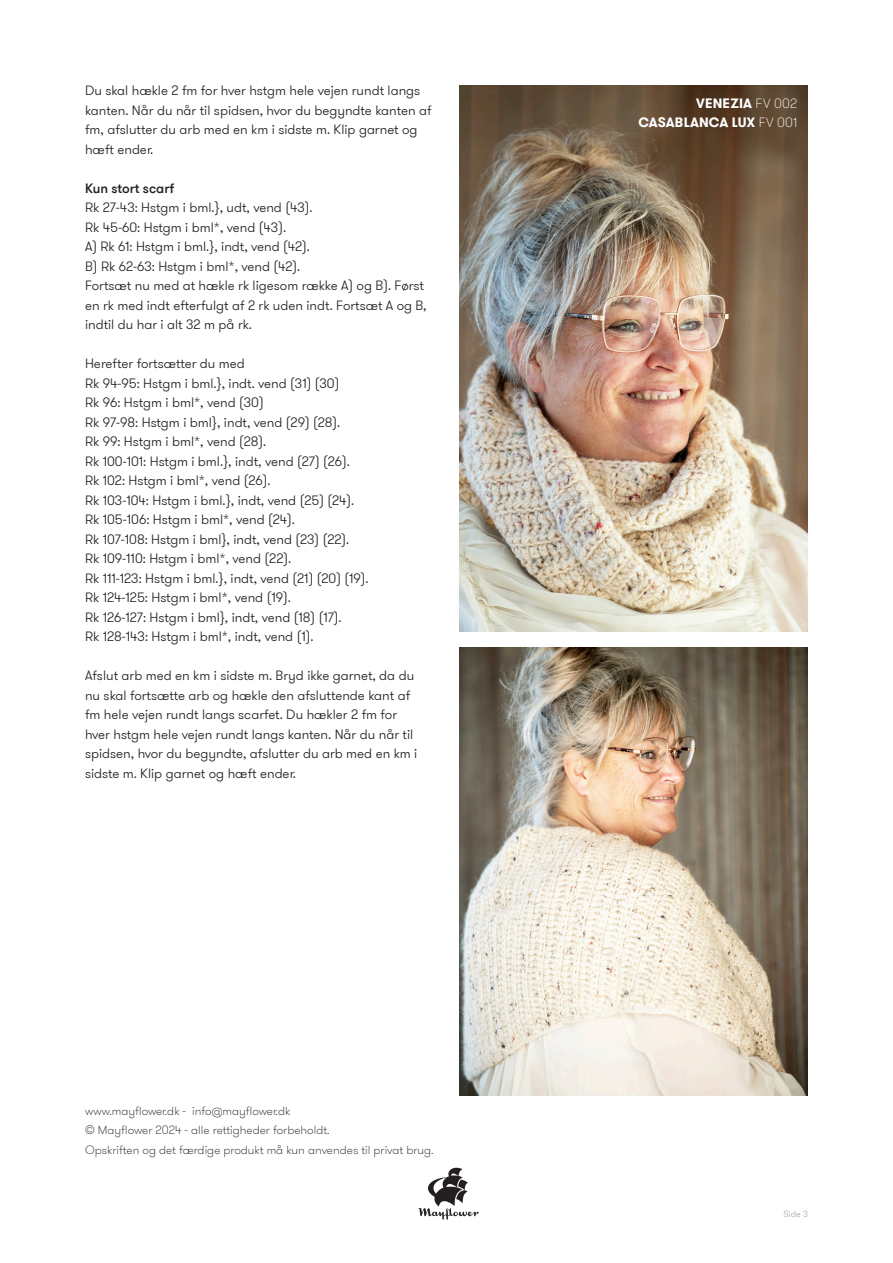
<style>
.page{position:relative;width:893px;height:1263px;background:#fff}
.page>*{position:absolute;margin:0;border:0;box-sizing:border-box;transform-origin:0 0}
.t1{font:300 13.5px/19.5px "GT Walsheim Pro";color:#231f20}
.t2{font:700 13.5px "GT Walsheim Pro";letter-spacing:.015em;color:#fff}
.t3{font:500 13.5px "GT Walsheim Pro";color:#231f20}
.t4{font:100 12px "GT Walsheim Pro";color:#231f20}
.t5{font:300 9px "GT Walsheim Pro";color:#a8a9ad}
.s1{font-weight:100}
</style>
<div class="page">
<svg style="left:419px;top:1168px;width:59px;height:51px"></svg>
<img style="left:459px;top:85px;width:349px;height:546px">
<img style="left:459px;top:647px;width:349px;height:448px">
<p class="t1" style="left:85px;top:81px;width:348px">Du skal hækle 2 fm for hver hstgm hele vejen rundt langs kanten. Når du når til spidsen, hvor du begyndte kanten af fm, afslutter du arb med en km i sidste m. Klip garnet og hæft ender.</p>
<p class="t3" style="left:85px;top:179px;width:91px">Kun stort scarf</p>
<p class="t1" style="left:85px;top:198px;width:229px">Rk 27-43: Hstgm i bml.}, udt, vend (43).</p>
<p class="t1" style="left:85px;top:218px;width:203px">Rk 45-60: Hstgm i bml*, vend (43).</p>
<p class="t1" style="left:85px;top:237px;width:227px">A) Rk 61: Hstgm i bml.}, indt, vend (42).</p>
<p class="t1" style="left:85px;top:257px;width:217px">B) Rk 62-63: Hstgm i bml*, vend (42).</p>
<p class="t1" style="left:85px;top:276px;width:343px">Fortsæt nu med at hækle rk ligesom række A) og B). Først en rk med indt efterfulgt af 2 rk uden indt. Fortsæt A og B, indtil du har i alt 32 m på rk.</p>
<p class="t1" style="left:85px;top:354px;width:161px">Herefter fortsætter du med</p>
<p class="t1" style="left:85px;top:374px;width:256px">Rk 94-95: Hstgm i bml.}, indt. vend (31) (30)</p>
<p class="t1" style="left:85px;top:393px;width:180px">Rk 96: Hstgm i bml*, vend (30)</p>
<p class="t1" style="left:85px;top:413px;width:257px">Rk 97-98: Hstgm i bml}, indt, vend (29) (28).</p>
<p class="t1" style="left:85px;top:432px;width:183px">Rk 99: Hstgm i bml*, vend (28).</p>
<p class="t1" style="left:85px;top:452px;width:266px">Rk 100-101: Hstgm i bml.}, indt, vend (27) (26).</p>
<p class="t1" style="left:85px;top:471px;width:187px">Rk 102: Hstgm i bml*, vend (26).</p>
<p class="t1" style="left:85px;top:491px;width:271px">Rk 103-104: Hstgm i bml.}, indt, vend (25) (24).</p>
<p class="t1" style="left:85px;top:510px;width:212px">Rk 105-106: Hstgm i bml*, vend (24).</p>
<p class="t1" style="left:85px;top:530px;width:266px">Rk 107-108: Hstgm i bml}, indt, vend (23) (22).</p>
<p class="t1" style="left:85px;top:549px;width:208px">Rk 109-110: Hstgm i bml*, vend (22).</p>
<p class="t1" style="left:85px;top:569px;width:285px">Rk 111-123: Hstgm i bml.}, indt, vend (21) (20) (19).</p>
<p class="t1" style="left:85px;top:588px;width:207px">Rk 124-125: Hstgm i bml*, vend (19).</p>
<p class="t1" style="left:85px;top:608px;width:258px">Rk 126-127: Hstgm i bml}, indt, vend (18) (17).</p>
<p class="t1" style="left:85px;top:627px;width:230px">Rk 128-143: Hstgm i bml*, indt, vend (1).</p>
<p class="t1" style="left:85px;top:666px;width:334px">Afslut arb med en km i sidste m. Bryd ikke garnet, da du nu skal fortsætte arb og hækle den afsluttende kant af fm hele vejen rundt langs scarfet. Du hækler 2 fm for hver hstgm hele vejen rundt langs kanten. Når du når til spidsen, hvor du begyndte, afslutter du arb med en km i sidste m. Klip garnet og hæft ender.</p>
<p class="t4" style="left:85px;top:1103px;width:207px">www.mayflower.dk - info@mayflower.dk</p>
<p class="t4" style="left:85px;top:1122px;width:246px">© Mayflower 2024 - alle rettigheder forbeholdt.</p>
<p class="t4" style="left:85px;top:1142px;width:350px">Opskriften og det færdige produkt må kun anvendes til privat brug.</p>
<p class="t2" style="left:696px;top:94px;width:102px">VENEZIA <span class="s1">FV 002</span></p>
<p class="t2" style="left:638px;top:114px;width:160px">CASABLANCA LUX <span class="s1">FV 001</span></p>
<p class="t5" style="left:783px;top:1208px;width:26px">Side 3</p>
</div>
